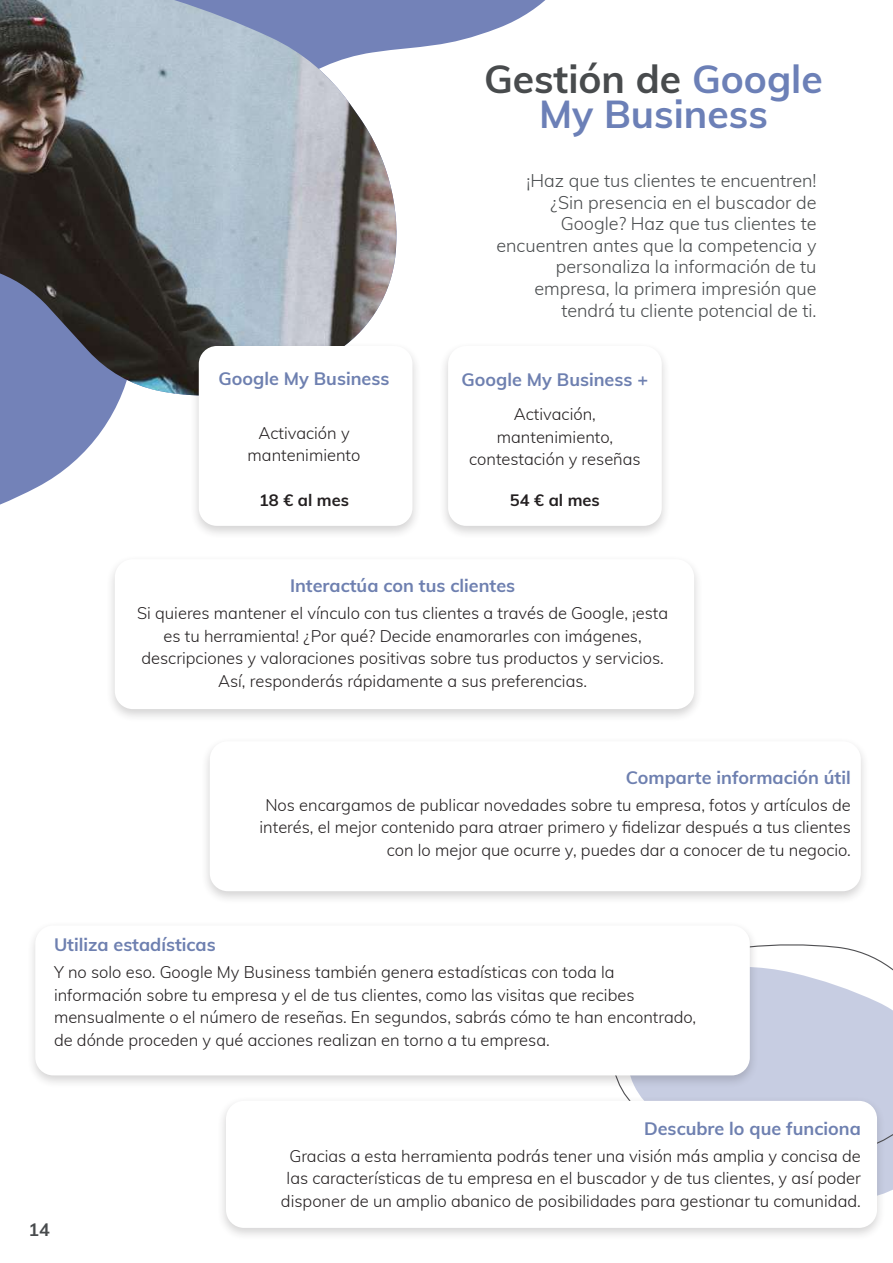
<style>
.page{position:relative;width:893px;height:1263px;background:#fff}
.page>*{position:absolute;margin:0;border:0;box-sizing:border-box;transform-origin:0 0}
.t1{font:700 39px/34.5px "Muli";color:#6c80b7;text-align:center}
.t2{font:300 18px/21.6px "Muli";color:#484b4d;text-align:right}
.t3{font:700 18px "Muli";color:#6e80b0}
.t4{font:700 18px "Muli";color:#484b4d}
.t5{font:300 16.5px/22.5px "Muli";color:#231f20;text-align:center}
.t6{font:700 16.5px "Muli";color:#231f20}
.s1{color:#484b4d}
</style>
<div class="page">
<div style="left:201px;top:737px;width:669px;height:167px;background:#231f20;opacity:.2"></div>
<div style="left:210px;top:741px;width:651px;height:150px;background:#fff;border-radius:18px"></div>
<div style="left:106px;top:554px;width:597px;height:168px;background:#231f20;opacity:.2"></div>
<div style="left:115px;top:559px;width:579px;height:150px;background:#fff;border-radius:18px"></div>
<svg style="left:621px;top:944px;width:272px;height:211px"></svg>
<svg style="left:0;top:0;width:601px;height:555px"></svg>
<img style="left:0;top:0;width:399px;height:398px">
<div style="left:190px;top:341px;width:231px;height:198px;background:#231f20;opacity:.2"></div>
<div style="left:199px;top:346px;width:213px;height:180px;background:#fff;border-radius:18px"></div>
<div style="left:439px;top:341px;width:232px;height:198px;background:#231f20;opacity:.2"></div>
<div style="left:448px;top:346px;width:214px;height:180px;background:#fff;border-radius:18px"></div>
<div style="left:26px;top:921px;width:733px;height:168px;background:#231f20;opacity:.2"></div>
<div style="left:35px;top:925px;width:715px;height:150px;background:#fff;border-radius:18px"></div>
<div style="left:217px;top:1096px;width:669px;height:145px;background:#231f20;opacity:.2"></div>
<div style="left:226px;top:1101px;width:651px;height:127px;background:#fff;border-radius:18px"></div>
<h1 class="t1" style="left:484px;top:60px;width:340px"><span class="s1">Gestión de</span> Google<br>My Business</h1>
<p class="t3" style="left:219px;top:365px;width:172px">Google My Business</p>
<p class="t5" style="left:248px;top:421px;width:114px">Activación y mantenimiento</p>
<p class="t6" style="left:259px;top:488px;width:91px">18 € al mes</p>
<p class="t2" style="left:496px;top:169px;width:322px">¡Haz que tus clientes te encuentren! ¿Sin presencia en el buscador de Google? Haz que tus clientes te encuentren antes que la competencia y personaliza la información de tu empresa, la primera impresión que tendrá tu cliente potencial de ti.</p>
<p class="t3" style="left:462px;top:366px;width:188px">Google My Business +</p>
<p class="t5" style="left:469px;top:402px;width:173px">Activación, mantenimiento, contestación y reseñas</p>
<p class="t6" style="left:510px;top:488px;width:91px">54 € al mes</p>
<p class="t3" style="left:290px;top:573px;width:227px">Interactúa con tus clientes</p>
<p class="t5" style="left:137px;top:601px;width:533px">Si quieres mantener el vínculo con tus clientes a través de Google, ¡esta es tu herramienta! ¿Por qué? Decide enamorarles con imágenes, descripciones y valoraciones positivas sobre tus productos y servicios.<br>Así, responderás rápidamente a sus preferencias.</p>
<p class="t3" style="left:626px;top:764px;width:227px">Comparte información útil</p>
<p class="t5" style="left:259px;top:793px;width:593px;text-align:right">Nos encargamos de publicar novedades sobre tu empresa, fotos y artículos de interés, el mejor contenido para atraer primero y fidelizar después a tus clientes con lo mejor que ocurre y, puedes dar a conocer de tu negocio.</p>
<p class="t3" style="left:54px;top:931px;width:163px">Utiliza estadísticas</p>
<p class="t5" style="left:54px;top:960px;width:644px;text-align:left">Y no solo eso. Google My Business también genera estadísticas con toda la información sobre tu empresa y el de tus clientes, como las visitas que recibes mensualmente o el número de reseñas. En segundos, sabrás cómo te han encontrado, de dónde proceden y qué acciones realizan en torno a tu empresa.</p>
<p class="t4" style="left:28px;top:1217px;width:23px">14</p>
<p class="t3" style="left:644px;top:1115px;width:218px">Descubre lo que funciona</p>
<p class="t5" style="left:281px;top:1144px;width:581px">Gracias a esta herramienta podrás tener una visión más amplia y concisa de las características de tu empresa en el buscador y de tus clientes, y así poder disponer de un amplio abanico de posibilidades para gestionar tu comunidad.</p>
</div>
